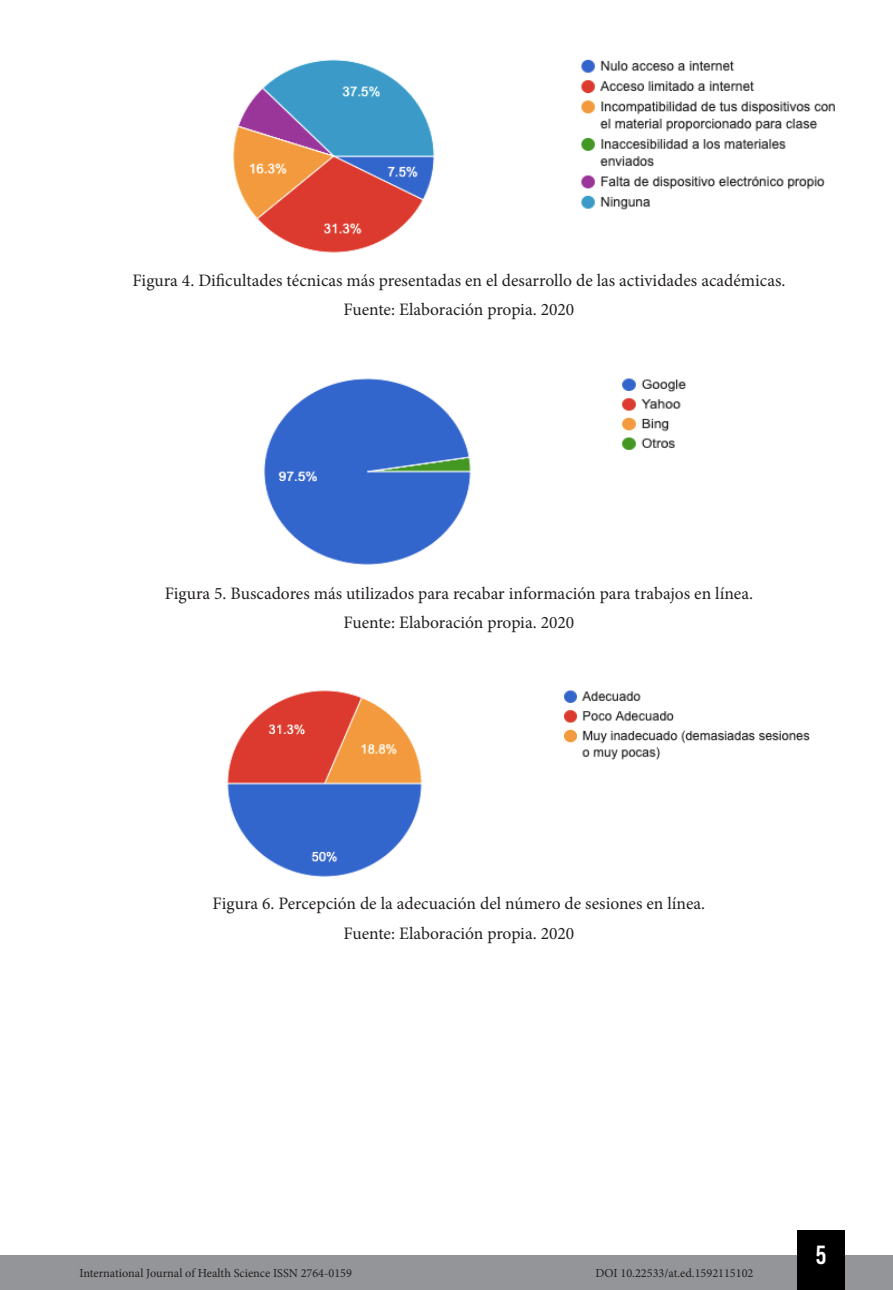
<style>
.page{position:relative;width:893px;height:1290px;background:#fff}
.page>*{position:absolute;margin:0;border:0;box-sizing:border-box;transform-origin:0 0}
.t1{font:26.25px "Bebas Kai";color:#fff}
.Info_Imagem{font:17.5px "Minion Pro";color:#231f20}
.t2{font:12.25px "Minion Pro";color:#231f20}
</style>
<div class="page">
<div style="left:0;top:1255px;width:893px;height:35px;background:#939598"></div>
<div style="left:797px;top:1230px;width:48px;height:60px;background:#000"></div>
<img style="left:233px;top:59px;width:602px;height:194px">
<img style="left:264px;top:378px;width:423px;height:187px">
<img style="left:227px;top:690px;width:583px;height:187px">
<p class="Info_Imagem" style="left:132px;top:268px;width:654px">Figura 4. Dificultades técnicas más presentadas en el desarrollo de las actividades académicas.</p>
<p class="Info_Imagem" style="left:343px;top:298px;width:232px">Fuente: Elaboración propia. 2020</p>
<p class="Info_Imagem" style="left:165px;top:582px;width:590px">Figura 5. Buscadores más utilizados para recabar información para trabajos en línea.</p>
<p class="Info_Imagem" style="left:343px;top:611px;width:232px">Fuente: Elaboración propia. 2020</p>
<p class="Info_Imagem" style="left:213px;top:892px;width:494px">Figura 6. Percepción de la adecuación del número de sesiones en línea.</p>
<p class="Info_Imagem" style="left:343px;top:921px;width:232px">Fuente: Elaboración propia. 2020</p>
<p class="t2" style="left:79px;top:1265px;width:274px">International Journal of Health Science ISSN 2764-0159</p>
<p class="t2" style="left:595px;top:1265px;width:160px">DOI 10.22533/at.ed.1592115102</p>
<h1 class="t1" style="left:816px;top:1241px;width:12px">5</h1>
</div>
